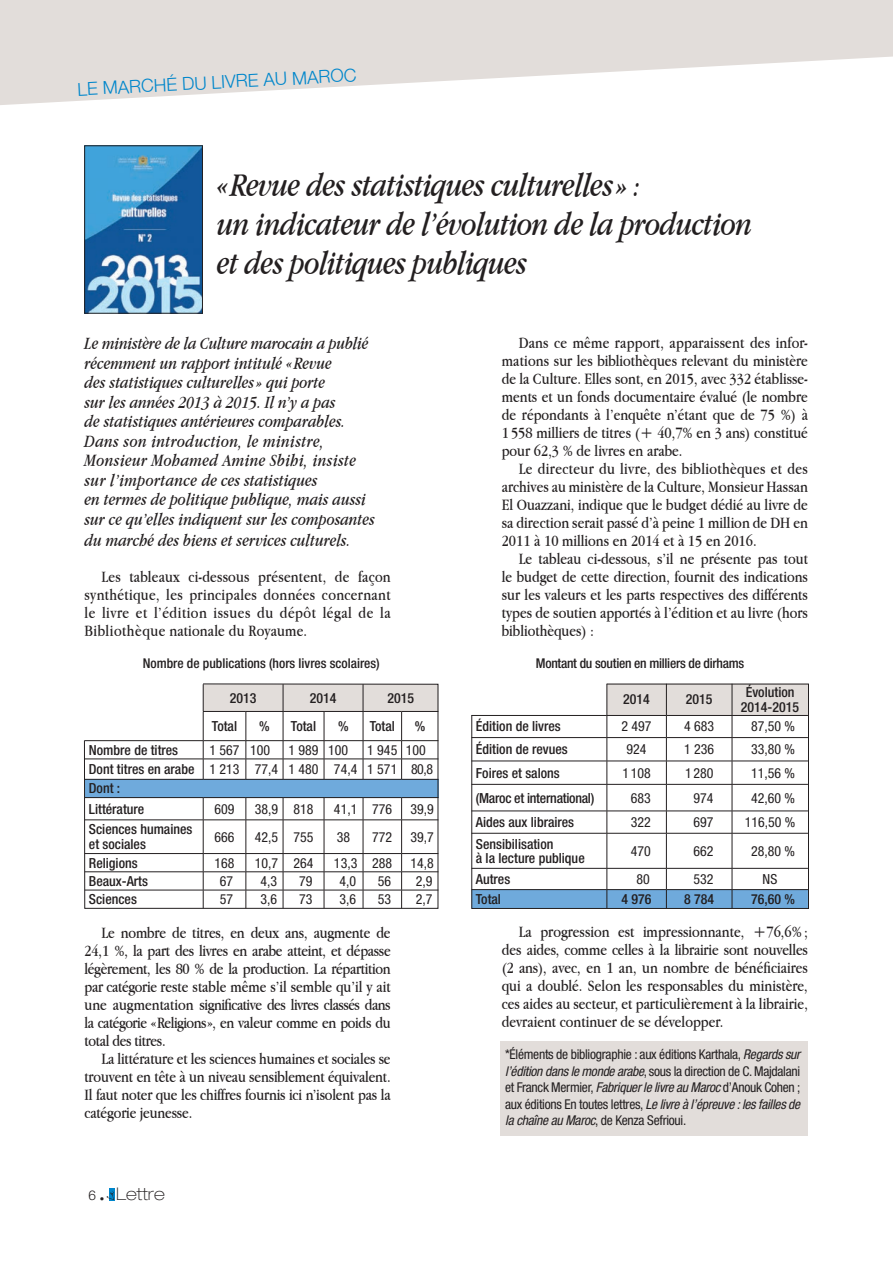
<style>
.page{position:relative;width:893px;height:1263px;background:#fff}
.page>*{position:absolute;margin:0;border:0;box-sizing:border-box;transform-origin:0 0}
.t1{font:italic 34.5px/39px "Apple Garamond";letter-spacing:-.02em;color:#231f20}
.t2{font:italic 18px/19.6px "Apple Garamond";color:#231f20}
.t3{font:300 18px "Helvetica Neue LT Std";color:#0086cb}
.t4{font:100 expanded 17.55px "Helvetica Neue LT Std";color:#231f20}
.t5{font:16.5px/18px "Apple Garamond";color:#231f20;text-align:justify}
.t6{font:500 condensed 13.95px/19.6px "Helvetica Neue LT Std";color:#231f20}
.t7{font:condensed 13.95px "Helvetica Neue LT Std";color:#231f20}
.t8{font:500 condensed 13.95px "Helvetica Neue LT Std";letter-spacing:-.02em;color:#231f20}
.t9{font:condensed 13.5px/16.5px "Helvetica Neue LT Std";letter-spacing:-.02em;color:#231f20;text-align:justify}
.t10{font:500 condensed 13.5px "Helvetica Neue LT Std";letter-spacing:-.005em;color:#231f20}
.s1{font-weight:400}
.s2{font-weight:300;font-stretch:normal;font-size:13.5px}
.s3{font-style:italic}
</style>
<div class="page">
<div style="left:109px;top:1188px;width:6px;height:12px;background:#0086cb"></div>
<svg style="left:107px;top:1191px;width:7px;height:9px"></svg>
<div style="left:501px;top:1041px;width:307px;height:94px;background:#e2ddda"></div>
<svg style="left:0;top:0;width:893px;height:105px;fill:#e2ddda"></svg>
<img style="left:87px;top:148px;width:114px;height:163px">
<svg style="left:84px;top:683px;width:355px;height:226px"></svg>
<svg style="left:471px;top:683px;width:338px;height:226px"></svg>
<p class="t3" style="left:77px;top:78px;width:281px;rotate:-3deg">LE MARCHÉ DU LIVRE AU MAROC</p>
<h1 class="t1" style="left:217px;top:165px;width:537px">« Revue des statistiques culturelles» :<br>un indicateur de l’évolution de la production et des politiques publiques</h1>
<p class="t2" style="left:85px;top:333px;width:292px">Le ministère de la Culture marocain a publié récemment un rapport intitulé « Revue<br>des statistiques culturelles » qui porte<br>sur les années 2013 à 2015. Il n’y a pas<br>de statistiques antérieures comparables.<br>Dans son introduction, le ministre, Monsieur Mohamed Amine Sbihi, insiste sur l’importance de ces statistiques<br>en termes de politique publique, mais aussi sur ce qu’elles indiquent sur les composantes du marché des biens et services culturels.</p>
<p class="t5" style="left:85px;top:567px;width:308px;text-indent:17px">Les tableaux ci-dessous présentent, de façon synthétique, les principales données concernant le livre et l’édition issues du dépôt légal de la Bibliothèque nationale du Royaume.</p>
<p class="t5" style="left:502px;top:333px;width:308px;text-indent:17px">Dans ce même rapport, apparaissent des infor&shy;mations sur les bibliothèques relevant du ministère de la Culture. Elles sont, en 2015, avec 332 établisse&shy;ments et un fonds documentaire évalué (le nombre de répondants à l’enquête n’étant que de 75 %) à 1 558 milliers de titres (+ 40,7% en 3 ans) constitué pour 62,3 % de livres en arabe.</p>
<p class="t5" style="left:502px;top:459px;width:308px;text-indent:17px">Le directeur du livre, des bibliothèques et des archives au ministère de la Culture, Monsieur Hassan El Ouazzani, indique que le budget dédié au livre de sa direction serait passé d’à peine 1 million de DH en 2011 à 10 millions en 2014 et à 15 en 2016.</p>
<p class="t5" style="left:502px;top:549px;width:308px;text-indent:17px">Le tableau ci-dessous, s’il ne présente pas tout le budget de cette direction, fournit des indications sur les valeurs et les parts respectives des différents types de soutien apportés à l’édition et au livre (hors bibliothèques) :</p>
<p class="t10" style="left:143px;top:655px;width:238px">Nombre de publications (hors livres scolaires)</p>
<p class="t10" style="left:536px;top:655px;width:210px">Montant du soutien en milliers de dirhams</p>
<p class="t6" style="left:230px;top:688px;width:28px">2013</p>
<p class="t6" style="left:310px;top:688px;width:28px">2014</p>
<p class="t6" style="left:387px;top:688px;width:28px">2015</p>
<p class="t6" style="left:212px;top:716px;width:27px">Total</p>
<p class="t6" style="left:259px;top:716px;width:12px">%</p>
<p class="t6" style="left:291px;top:716px;width:27px">Total</p>
<p class="t6" style="left:338px;top:716px;width:12px">%</p>
<p class="t6" style="left:370px;top:716px;width:27px">Total</p>
<p class="t6" style="left:415px;top:716px;width:12px">%</p>
<p class="t6" style="left:89px;top:740px;width:91px">Nombre de titres</p>
<p class="t7" style="left:210px;top:742px;width:62px">1 567 100</p>
<p class="t7" style="left:289px;top:742px;width:61px">1 989 100</p>
<p class="t6" style="left:89px;top:740px;width:346px;text-indent:278px"><span class="s1">1 945 100<br></span>Dont titres en arabe <span class="s1">1 213 77,4 1 480 74,4 1 571 80,8<br></span>Dont :<br>Littérature</p>
<p class="t7" style="left:215px;top:801px;width:22px">609</p>
<p class="t7" style="left:255px;top:801px;width:60px">38,9 818</p>
<p class="t7" style="left:334px;top:801px;width:60px">41,1 776</p>
<p class="t7" style="left:410px;top:801px;width:25px">39,9</p>
<p class="t6" style="left:89px;top:821px;width:105px;line-height:15.5px">Sciences humaines et sociales</p>
<p class="t7" style="left:215px;top:829px;width:22px">666</p>
<p class="t7" style="left:255px;top:829px;width:60px">42,5 755</p>
<p class="t7" style="left:337px;top:829px;width:15px">38</p>
<p class="t7" style="left:372px;top:829px;width:22px">772</p>
<p class="t7" style="left:410px;top:829px;width:25px">39,7</p>
<p class="t6" style="left:89px;top:853px;width:50px">Religions</p>
<p class="t7" style="left:215px;top:855px;width:22px">168</p>
<p class="t7" style="left:255px;top:855px;width:60px">10,7 264</p>
<p class="t7" style="left:334px;top:855px;width:60px">13,3 288</p>
<p class="t7" style="left:410px;top:855px;width:25px">14,8</p>
<p class="t6" style="left:89px;top:871px;width:61px">Beaux-Arts</p>
<p class="t7" style="left:220px;top:873px;width:15px">67</p>
<p class="t7" style="left:260px;top:873px;width:18px">4,3</p>
<p class="t7" style="left:299px;top:873px;width:15px">79</p>
<p class="t7" style="left:339px;top:873px;width:18px">4,0</p>
<p class="t7" style="left:378px;top:873px;width:15px">56</p>
<p class="t7" style="left:416px;top:873px;width:18px">2,9</p>
<p class="t6" style="left:89px;top:889px;width:50px">Sciences</p>
<p class="t7" style="left:220px;top:891px;width:15px">57</p>
<p class="t7" style="left:260px;top:891px;width:18px">3,6</p>
<p class="t7" style="left:299px;top:891px;width:15px">73</p>
<p class="t7" style="left:339px;top:891px;width:18px">3,6</p>
<p class="t7" style="left:378px;top:891px;width:15px">53</p>
<p class="t7" style="left:416px;top:891px;width:18px">2,7</p>
<p class="t5" style="left:85px;top:923px;width:308px;text-indent:17px">Le nombre de titres, en deux ans, augmente de 24,1 %, la part des livres en arabe atteint, et dépasse légèrement, les 80 % de la production. La répartition par catégorie reste stable même s’il semble qu’il y ait une augmentation significative des livres classés dans la catégorie «Religions», en valeur comme en poids du total des titres.</p>
<p class="t5" style="left:85px;top:1049px;width:308px;text-indent:17px">La littérature et les sciences humaines et sociales se trouvent en tête à un niveau sensiblement équivalent.<br>Il faut noter que les chiffres fournis ici n’isolent pas la catégorie jeunesse.</p>
<p class="t4" style="left:88px;top:1183px;width:78px"><span class="s2">6</span> <sub>•</sub> Lettre</p>
<p class="t6" style="left:623px;top:689px;width:28px">2014</p>
<p class="t6" style="left:686px;top:689px;width:28px">2015</p>
<p class="t6" style="left:741px;top:684px;width:60px;line-height:15.5px;text-align:center">Évolution<br>2014-2015</p>
<p class="t6" style="left:476px;top:716px;width:87px">Édition de livres</p>
<p class="t7" style="left:622px;top:718px;width:32px">2 497</p>
<p class="t7" style="left:684px;top:718px;width:32px">4 683</p>
<p class="t7" style="left:751px;top:718px;width:45px">87,50 %</p>
<p class="t6" style="left:476px;top:739px;width:93px">Édition de revues</p>
<p class="t7" style="left:627px;top:741px;width:22px">924</p>
<p class="t7" style="left:684px;top:741px;width:32px">1 236</p>
<p class="t7" style="left:751px;top:741px;width:45px">33,80 %</p>
<p class="t6" style="left:476px;top:763px;width:86px">Foires et salons</p>
<p class="t7" style="left:622px;top:765px;width:30px">1 108</p>
<p class="t7" style="left:685px;top:765px;width:30px">1 280</p>
<p class="t7" style="left:751px;top:765px;width:45px">11,56 %</p>
<p class="t8" style="left:476px;top:789px;width:120px">(Maroc et international)</p>
<p class="t7" style="left:631px;top:789px;width:22px">683</p>
<p class="t7" style="left:693px;top:789px;width:22px">974</p>
<p class="t7" style="left:751px;top:789px;width:45px">42,60 %</p>
<p class="t6" style="left:476px;top:812px;width:100px">Aides aux libraires</p>
<p class="t7" style="left:631px;top:814px;width:22px">322</p>
<p class="t7" style="left:693px;top:814px;width:22px">697</p>
<p class="t7" style="left:745px;top:814px;width:52px">116,50 %</p>
<p class="t6" style="left:476px;top:837px;width:110px;line-height:14px">Sensibilisation<br>à la lecture publique</p>
<p class="t7" style="left:631px;top:843px;width:22px">470</p>
<p class="t7" style="left:693px;top:843px;width:22px">662</p>
<p class="t7" style="left:751px;top:843px;width:45px">28,80 %</p>
<p class="t6" style="left:476px;top:869px;width:36px">Autres</p>
<p class="t7" style="left:636px;top:871px;width:15px">80</p>
<p class="t7" style="left:693px;top:871px;width:22px">532</p>
<p class="t7" style="left:763px;top:871px;width:16px">NS</p>
<p class="t6" style="left:476px;top:889px;width:27px">Total</p>
<p class="t6" style="left:622px;top:889px;width:32px">4 976</p>
<p class="t6" style="left:684px;top:889px;width:32px">8 784</p>
<p class="t6" style="left:751px;top:889px;width:45px">76,60 %</p>
<p class="t5" style="left:502px;top:922px;width:308px;text-indent:17px">La progression est impressionnante, +76,6% ; des aides, comme celles à la librairie sont nouvelles (2 ans), avec, en 1 an, un nombre de bénéficiaires qui a doublé. Selon les responsables du ministère, ces aides au secteur, et particulièrement à la librairie, devraient continuer de se développer.</p>
<p class="t9" style="left:505px;top:1046px;width:297px">*Éléments de bibliographie : aux éditions Karthala, <span class="s3">Regards sur l’édition dans le monde arabe</span>, sous la direction de C. Majdalani et Franck Mermier, <span class="s3">Fabriquer le livre au Maroc</span> d’Anouk Cohen ; aux éditions En toutes lettres, <span class="s3">Le livre à l’épreuve : les failles de la chaîne au Maroc</span>, de Kenza Sefrioui.</p>
</div>
